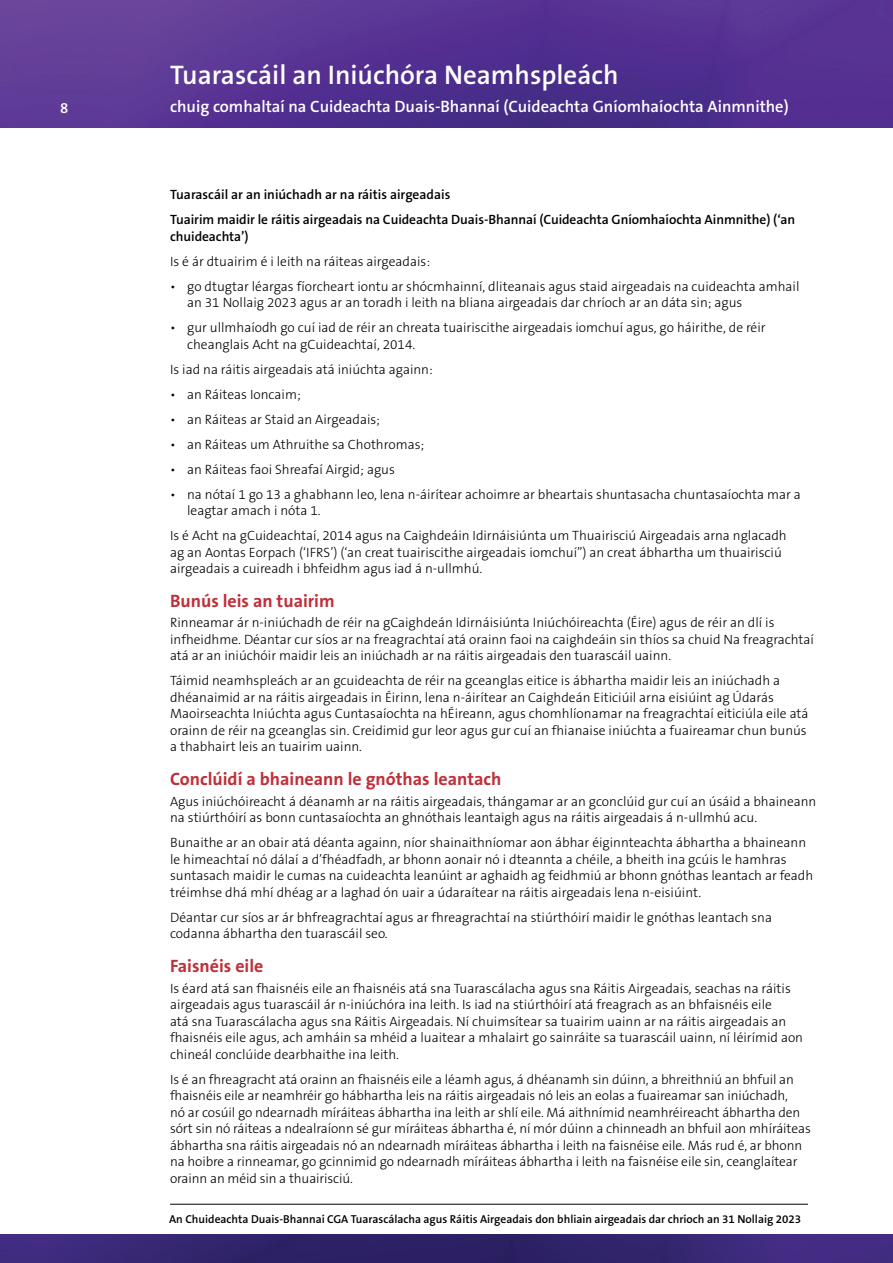
<style>
.page{position:relative;width:893px;height:1263px;background:#fff}
.page>*{position:absolute;margin:0;border:0;box-sizing:border-box;transform-origin:0 0}
.t1{font:600 27px "The Sans B6";color:#fff}
.t2{font:700 18px "The Sans B7";color:#c02f38}
.t3{font:600 16.5px "The Sans B6";color:#fff}
.t4{font:600 15px "The Sans B6";color:#fff}
.t5{font:300 13.5px/16.5px "The Sans B3";color:#000}
.t6{font:600 13.5px/25px "The Sans B6";letter-spacing:-.005em;color:#000}
.t7{font:600 11.55px "The Sans B6";color:#000}
</style>
<div class="page">
<img style="left:0;top:1235px;width:893px;height:28px">
<img style="left:0;top:0;width:893px;height:128px">
<hr style="left:170px;top:1204px;width:638px;height:1px;background:#000">
<p class="t4" style="left:60px;top:100px;width:10px">8</p>
<h1 class="t1" style="left:170px;top:60px;width:450px">Tuarascáil an Iniúchóra Neamhspleách</h1>
<p class="t3" style="left:170px;top:98px;width:620px">chuig comhaltaí na Cuideachta Duais-Bhannaí (Cuideachta Gníomhaíochta Ainmnithe)</p>
<p class="t6" style="left:170px;top:182px;width:627px">Tuarascáil ar an iniúchadh ar na ráitis airgeadais<br>Tuairim maidir le ráitis airgeadais na Cuideachta Duais-Bhannaí (Cuideachta Gníomhaíochta Ainmnithe) (‘an</p>
<p class="t6" style="left:170px;top:224px;width:80px">chuideachta’)</p>
<p class="t5" style="left:170px;top:253px;width:261px">Is é ár dtuairim é i leith na ráiteas airgeadais:</p>
<p class="t5" style="left:187px;top:278px;width:614px;text-indent:-17px">• go dtugtar léargas fíorcheart iontu ar shócmhainní, dliteanais agus staid airgeadais na cuideachta amhail an 31 Nollaig 2023 agus ar an toradh i leith na bliana airgeadais dar chríoch ar an dáta sin; agus</p>
<p class="t5" style="left:187px;top:320px;width:580px;text-indent:-17px">• gur ullmhaíodh go cuí iad de réir an chreata tuairiscithe airgeadais iomchuí agus, go háirithe, de réir cheanglais Acht na gCuideachtaí, 2014.</p>
<p class="t5" style="left:170px;top:361px;width:264px">Is iad na ráitis airgeadais atá iniúchta againn:</p>
<p class="t5" style="left:170px;top:386px;width:132px">• an Ráiteas Ioncaim;</p>
<p class="t5" style="left:170px;top:411px;width:211px">• an Ráiteas ar Staid an Airgeadais;</p>
<p class="t5" style="left:170px;top:436px;width:256px">• an Ráiteas um Athruithe sa Chothromas;</p>
<p class="t5" style="left:170px;top:461px;width:226px">• an Ráiteas faoi Shreafaí Airgid; agus</p>
<p class="t5" style="left:187px;top:486px;width:615px;text-indent:-17px">• na nótaí 1 go 13 a ghabhann leo, lena n-áirítear achoimre ar bheartais shuntasacha chuntasaíochta mar a leagtar amach i nóta 1.</p>
<p class="t5" style="left:170px;top:528px;width:618px">Is é Acht na gCuideachtaí, 2014 agus na Caighdeáin Idirnáisiúnta um Thuairisciú Airgeadais arna nglacadh ag an Aontas Eorpach (‘IFRS’) (‘an creat tuairiscithe airgeadais iomchuí’’) an creat ábhartha um thuairisciú airgeadais a cuireadh i bhfeidhm agus iad á n-ullmhú.</p>
<h2 class="t2" style="left:170px;top:591px;width:166px">Bunús leis an tuairim</h2>
<p class="t5" style="left:170px;top:615px;width:645px">Rinneamar ár n-iniúchadh de réir na gCaighdeán Idirnáisiúnta Iniúchóireachta (Éire) agus de réir an dlí is infheidhme. Déantar cur síos ar na freagrachtaí atá orainn faoi na caighdeáin sin thíos sa chuid Na freagrachtaí atá ar an iniúchóir maidir leis an iniúchadh ar na ráitis airgeadais den tuarascáil uainn.</p>
<p class="t5" style="left:170px;top:673px;width:640px">Táimid neamhspleách ar an gcuideachta de réir na gceanglas eitice is ábhartha maidir leis an iniúchadh a dhéanaimid ar na ráitis airgeadais in Éirinn, lena n-áirítear an Caighdeán Eiticiúil arna eisiúint ag Údarás Maoirseachta Iniúchta agus Cuntasaíochta na hÉireann, agus chomhlíonamar na freagrachtaí eiticiúla eile atá orainn de réir na gceanglas sin. Creidimid gur leor agus gur cuí an fhianaise iniúchta a fuaireamar chun bunús a thabhairt leis an tuairim uainn.</p>
<h2 class="t2" style="left:170px;top:769px;width:333px">Conclúidí a bhaineann le gnóthas leantach</h2>
<p class="t5" style="left:170px;top:793px;width:648px">Agus iniúchóireacht á déanamh ar na ráitis airgeadais, thángamar ar an gconclúid gur cuí an úsáid a bhaineann na stiúrthóirí as bonn cuntasaíochta an ghnóthais leantaigh agus na ráitis airgeadais á n-ullmhú acu.</p>
<p class="t5" style="left:170px;top:835px;width:645px">Bunaithe ar an obair atá déanta againn, níor shainaithníomar aon ábhar éiginnteachta ábhartha a bhaineann le himeachtaí nó dálaí a d’fhéadfadh, ar bhonn aonair nó i dteannta a chéile, a bheith ina gcúis le hamhras suntasach maidir le cumas na cuideachta leanúint ar aghaidh ag feidhmiú ar bhonn gnóthas leantach ar feadh tréimhse dhá mhí dhéag ar a laghad ón uair a údaraítear na ráitis airgeadais lena n-eisiúint.</p>
<p class="t5" style="left:170px;top:909px;width:603px">Déantar cur síos ar ár bhfreagrachtaí agus ar fhreagrachtaí na stiúrthóirí maidir le gnóthas leantach sna codanna ábhartha den tuarascáil seo.</p>
<h2 class="t2" style="left:170px;top:956px;width:95px">Faisnéis eile</h2>
<p class="t5" style="left:170px;top:980px;width:634px">Is éard atá san fhaisnéis eile an fhaisnéis atá sna Tuarascálacha agus sna Ráitis Airgeadais, seachas na ráitis airgeadais agus tuarascáil ár n-iniúchóra ina leith. Is iad na stiúrthóirí atá freagrach as an bhfaisnéis eile<br>atá sna Tuarascálacha agus sna Ráitis Airgeadais. Ní chuimsítear sa tuairim uainn ar na ráitis airgeadais an fhaisnéis eile agus, ach amháin sa mhéid a luaitear a mhalairt go sainráite sa tuarascáil uainn, ní léirímid aon chineál conclúide dearbhaithe ina leith.</p>
<p class="t5" style="left:170px;top:1071px;width:642px">Is é an fhreagracht atá orainn an fhaisnéis eile a léamh agus, á dhéanamh sin dúinn, a bhreithniú an bhfuil an fhaisnéis eile ar neamhréir go hábhartha leis na ráitis airgeadais nó leis an eolas a fuaireamar san iniúchadh,<br>nó ar cosúil go ndearnadh míráiteas ábhartha ina leith ar shlí eile. Má aithnímid neamhréireacht ábhartha den sórt sin nó ráiteas a ndealraíonn sé gur míráiteas ábhartha é, ní mór dúinn a chinneadh an bhfuil aon mhíráiteas ábhartha sna ráitis airgeadais nó an ndearnadh míráiteas ábhartha i leith na faisnéise eile. Más rud é, ar bhonn na hoibre a rinneamar, go gcinnimid go ndearnadh míráiteas ábhartha i leith na faisnéise eile sin, ceanglaítear orainn an méid sin a thuairisciú.</p>
<p class="t7" style="left:169px;top:1213px;width:634px">An Chuideachta Duais-Bhannaí CGA Tuarascálacha agus Ráitis Airgeadais don bhliain airgeadais dar chríoch an 31 Nollaig 2023</p>
</div>
